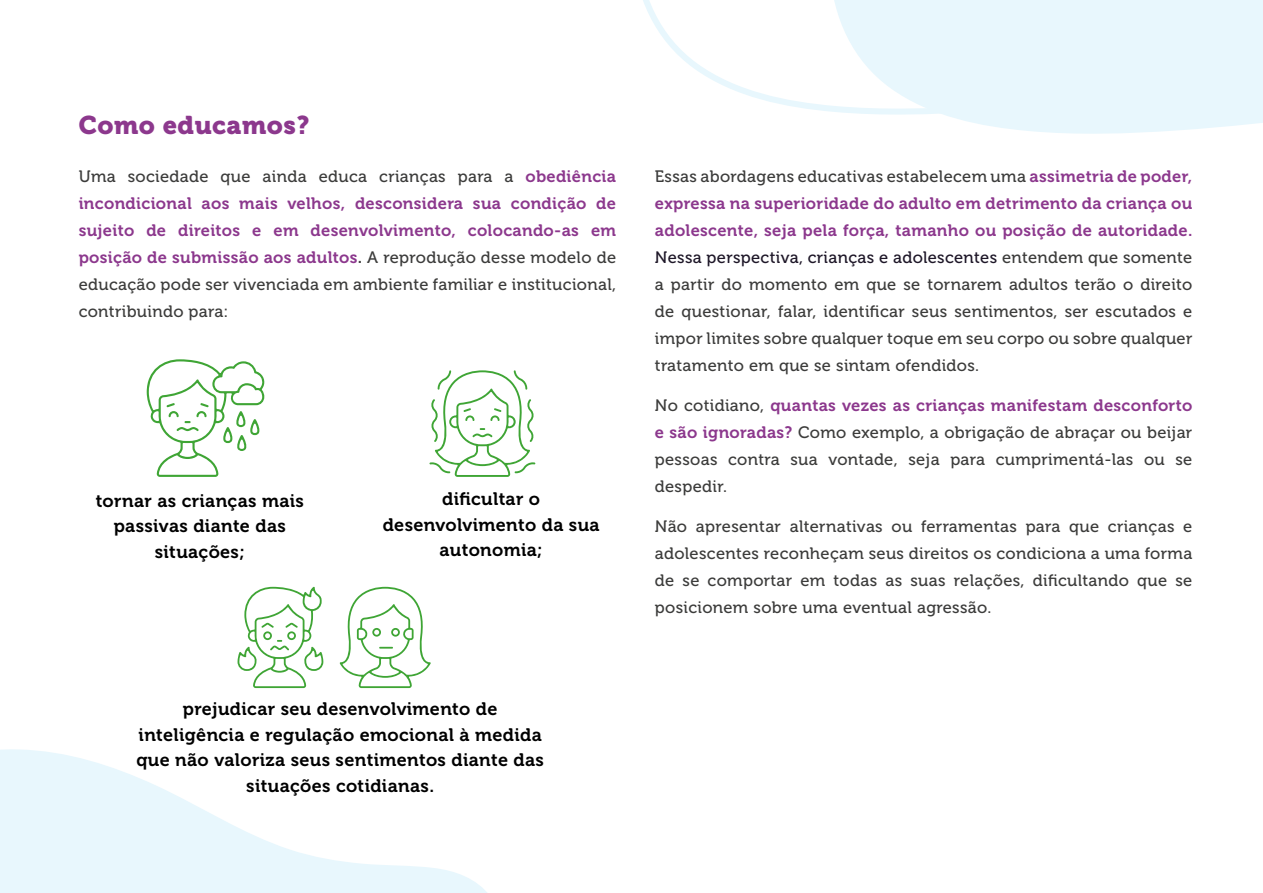
<style>
.page{position:relative;width:1263px;height:893px;background:#fff}
.page>*{position:absolute;margin:0;border:0;box-sizing:border-box;transform-origin:0 0}
.t1{font:25.5px "Museo 900";letter-spacing:.02em;color:#8c388d}
.t2{font:18px/25.5px "Museo 700";letter-spacing:.02em;color:#000;text-align:center}
.t3{font:16.5px/27px "Museo 500";letter-spacing:.02em;color:#3c3c3b;text-align:justify}
.t4{font:16.5px/27px "Museo 700";letter-spacing:.02em;color:#8c388d;text-align:justify}
.s1{font-family:"Museo 700";color:#8c388d}
.s2{color:#3c3c3b}
.s3{font-family:"Museo 500";color:#3c3c3b}
.s4{color:#1e1728}
</style>
<div class="page">
<svg style="left:0;top:749px;width:487px;height:144px;fill:#e8f7fd"></svg>
<svg style="left:956px;top:118px;width:307px;height:16px;fill:#e8f7fd"></svg>
<svg style="left:643px;top:0;width:620px;height:118px"></svg>
<svg style="left:147px;top:359px;width:118px;height:118px"></svg>
<svg style="left:429px;top:370px;width:106px;height:107px"></svg>
<svg style="left:340px;top:587px;width:91px;height:101px"></svg>
<svg style="left:237px;top:587px;width:86px;height:101px"></svg>
<h1 class="t1" style="left:79px;top:110px;width:232px">Como educamos?</h1>
<p class="t3" style="left:79px;top:163px;width:539px">Uma sociedade que ainda educa crianças para a <span class="s1">obediência</span></p>
<p class="t4" style="left:79px;top:190px;width:539px">incondicional aos mais velhos, desconsidera sua condição de sujeito de direitos e em desenvolvimento, colocando-as em posição de submissão aos adultos<span class="s2">.</span> <span class="s3">A reprodução desse modelo de</span></p>
<p class="t3" style="left:79px;top:271px;width:539px">educação pode ser vivenciada em ambiente familiar e institucional, contribuindo para:</p>
<p class="t2" style="left:96px;top:488px;width:210px">tornar as crianças mais passivas diante das situações;</p>
<p class="t2" style="left:383px;top:486px;width:218px">dificultar o desenvolvimento da sua autonomia;</p>
<p class="t2" style="left:136px;top:696px;width:409px">prejudicar seu desenvolvimento de inteligência e regulação emocional à medida que não valoriza seus sentimentos diante das situações cotidianas.</p>
<p class="t3" style="left:655px;top:163px;width:539px">Essas abordagens educativas estabelecem uma <span class="s1">assimetria de poder,</span></p>
<p class="t4" style="left:655px;top:190px;width:539px">expressa na superioridade do adulto em detrimento da criança ou adolescente, seja pela força, tamanho ou posição de autoridade.</p>
<p class="t3" style="left:655px;top:244px;width:539px"><span class="s4">Nessa perspectiva, crianças e adolescentes</span> entendem que somente a partir do momento em que se tornarem adultos terão o direito de questionar, falar, identificar seus sentimentos, ser escutados e impor limites sobre qualquer toque em seu corpo ou sobre qualquer tratamento em que se sintam ofendidos.</p>
<p class="t4" style="left:655px;top:392px;width:539px"><span class="s3">No cotidiano,</span> quantas vezes as crianças manifestam desconforto</p>
<p class="t3" style="left:655px;top:419px;width:539px"><span class="s1">e são ignoradas?</span> Como exemplo, a obrigação de abraçar ou beijar pessoas contra sua vontade, seja para cumprimentá-las ou se despedir.</p>
<p class="t3" style="left:655px;top:513px;width:539px">Não apresentar alternativas ou ferramentas para que crianças e adolescentes reconheçam seus direitos os condiciona a uma forma de se comportar em todas as suas relações, dificultando que se posicionem sobre uma eventual agressão.</p>
</div>
